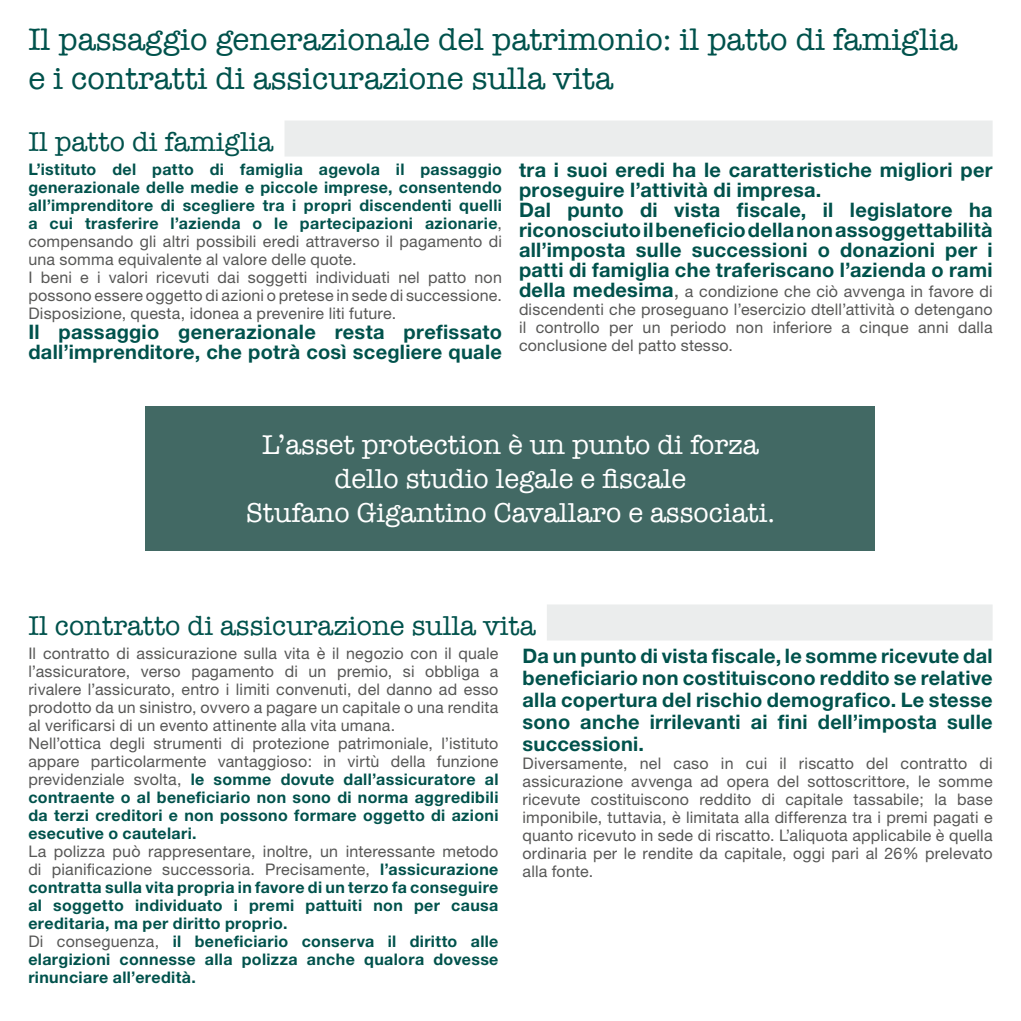
<style>
.page{position:relative;width:1021px;height:1021px;background:#fff}
.page>*{position:absolute;margin:0;border:0;box-sizing:border-box;transform-origin:0 0}
.t1{font:32px/38.4px "American Typewriter";color:#00524c}
.t2{font:28px/33.6px "American Typewriter";color:#fff;text-align:center}
.t3{font:28px "American Typewriter";color:#00524c}
.t4{font:700 20px/20px "Helvetica Neue";letter-spacing:.015em;color:#00524c}
.t5{font:16px/18px "Helvetica Neue";letter-spacing:.015em;color:#575756}
.t6{font:700 16px/18px "Helvetica Neue";letter-spacing:.025em;color:#00524c}
.s1{font-weight:700;color:#00524c}
.s2{font-weight:700;font-size:20px;color:#00524c}
.s3{font-size:20px}
.s4{font-weight:400;color:#575756}
</style>
<div class="page">
<div style="left:34px;top:120px;width:958px;height:36px;background:#ebeded"></div>
<div style="left:28px;top:117px;width:256px;height:48px;background:#fff"></div>
<div style="left:146px;top:406px;width:729px;height:144px;background:#426964"></div>
<div style="left:34px;top:604px;width:958px;height:36px;background:#ebeded"></div>
<div style="left:28px;top:600px;width:519px;height:48px;background:#fff"></div>
<h1 class="t1" style="left:28px;top:20px;width:930px">Il passaggio generazionale del patrimonio: il patto di famiglia e i contratti di assicurazione sulla vita</h1>
<h2 class="t3" style="left:28px;top:120px;width:246px">Il patto di famiglia</h2>
<p class="t5" style="left:28px;top:160px;width:475px"><span class="s1">L’istituto del patto di famiglia agevola il passaggio generazionale delle medie e piccole imprese, consentendo all’imprenditore di scegliere tra i propri discendenti quelli a cui trasferire l’azienda o le partecipazioni azionarie</span>, compensando gli altri possibili eredi attraverso il pagamento di una somma equivalente al valore delle quote.<br>I beni e i valori ricevuti dai soggetti individuati nel patto non possono essere oggetto di azioni o pretese in sede di successione.<br>Disposizione, questa, idonea a prevenire liti future.</p>
<p class="t4" style="left:28px;top:321px;width:475px">Il passaggio generazionale resta prefissato dall’imprenditore, che potrà così scegliere quale</p>
<p class="t4" style="left:519px;top:159px;width:475px">tra i suoi eredi ha le caratteristiche migliori per proseguire l’attività di impresa.<br>Dal punto di vista fiscale, il legislatore ha riconosciuto il beneficio della non assoggettabilità all’imposta sulle successioni o donazioni per i patti di famiglia che traferiscano l’azienda o rami</p>
<p class="t5" style="left:519px;top:282px;width:475px;text-align:justify"><span class="s2">della medesima</span><span class="s3">,</span> a condizione che ciò avvenga in favore di discendenti che proseguano l’esercizio dtell’attività o detengano il controllo per un periodo non inferiore a cinque anni dalla conclusione del patto stesso.</p>
<h2 class="t2" style="left:246px;top:427px;width:531px">L’asset protection è un punto di forza dello studio legale e fiscale<br>Stufano Gigantino Cavallaro e associati.</h2>
<h2 class="t3" style="left:28px;top:604px;width:508px">Il contratto di assicurazione sulla vita</h2>
<p class="t5" style="left:28px;top:643px;width:471px">Il contratto di assicurazione sulla vita è il negozio con il quale l’assicuratore, verso pagamento di un premio, si obbliga a rivalere l’assicurato, entro i limiti convenuti, del danno ad esso prodotto da un sinistro, ovvero a pagare un capitale o una rendita al verificarsi di un evento attinente alla vita umana.<br>Nell’ottica degli strumenti di protezione patrimoniale, l’istituto appare particolarmente vantaggioso: in virtù della funzione previdenziale svolta, <span class="s1">le somme dovute dall’assicuratore al contraente o al beneficiario non sono di norma aggredibili da terzi creditori e non possono formare oggetto di azioni esecutive o cautelari.</span></p>
<p class="t6" style="left:28px;top:841px;width:471px"><span class="s4">La polizza può rappresentare, inoltre, un interessante metodo di pianificazione successoria. Precisamente,</span> l’assicurazione contratta sulla vita propria in favore di un terzo fa conseguire al soggetto individuato i premi pattuiti non per causa ereditaria, ma per diritto proprio.<br><span class="s4">Di conseguenza,</span> il beneficiario conserva il diritto alle elargizioni connesse alla polizza anche qualora dovesse rinunciare all’eredità.</p>
<p class="t4" style="left:522px;top:644px;width:471px;line-height:22px;text-align:justify">Da un punto di vista fiscale, le somme ricevute dal beneficiario non costituiscono reddito se relative alla copertura del rischio demografico. Le stesse sono anche irrilevanti ai fini dell’imposta sulle successioni.</p>
<p class="t5" style="left:522px;top:753px;width:471px;text-align:justify">Diversamente, nel caso in cui il riscatto del contratto di assicurazione avvenga ad opera del sottoscrittore, le somme ricevute costituiscono reddito di capitale tassabile; la base imponibile, tuttavia, è limitata alla differenza tra i premi pagati e quanto ricevuto in sede di riscatto. L’aliquota applicabile è quella ordinaria per le rendite da capitale, oggi pari al 26% prelevato alla fonte.</p>
</div>
